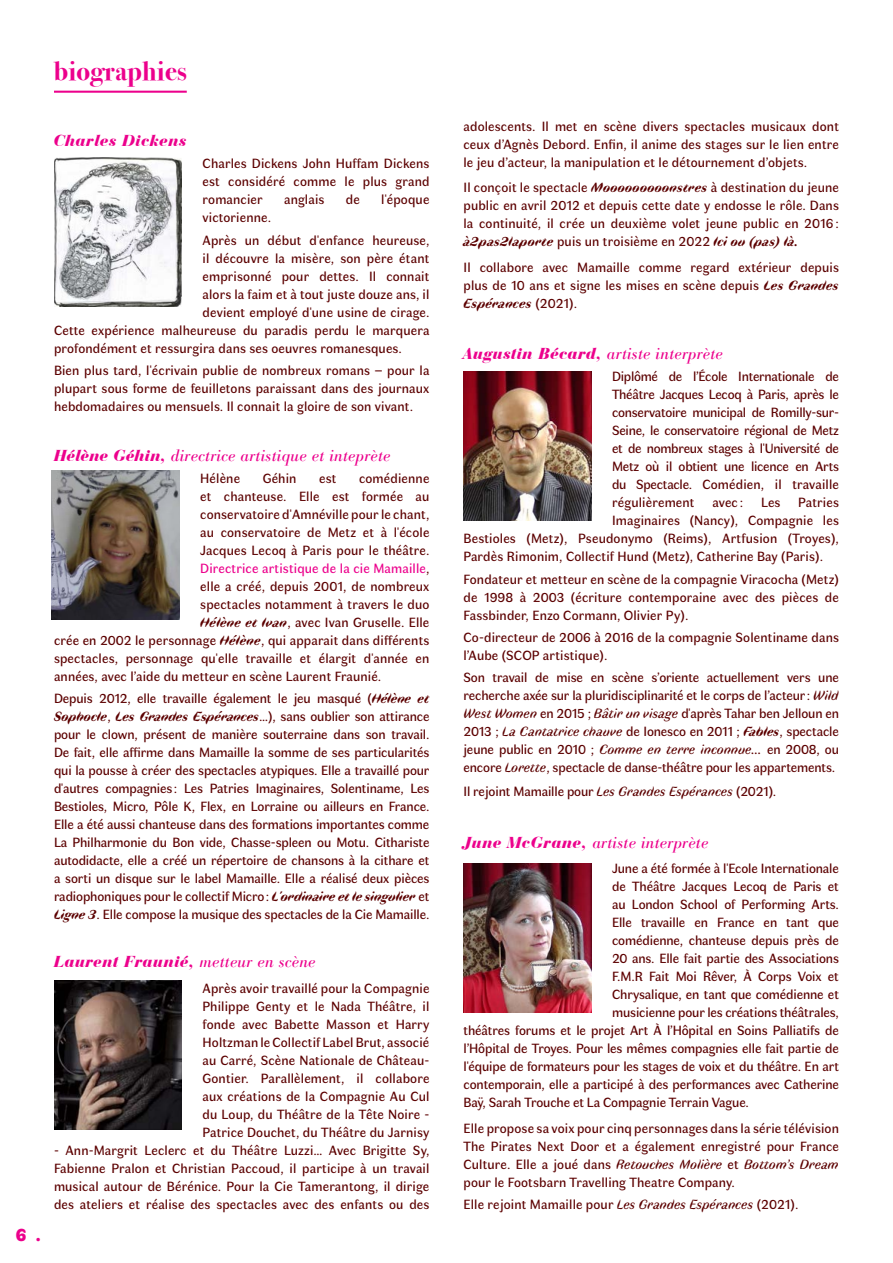
<style>
.page{position:relative;width:893px;height:1263px;background:#fff}
.page>*{position:absolute;margin:0;border:0;box-sizing:border-box;transform-origin:0 0}
.t1{font:700 27px "Bodoni Svty Two ITCTT";letter-spacing:.01em;color:#ec008c}
.t2{font:900 18px "Faune Display";color:#ec008c}
.t3{font:italic 16.5px "Bodoni BE";letter-spacing:.02em;color:#ec008c}
.t4{font:italic 900 16.5px "Bauer Bodoni BT";letter-spacing:.04em;color:#ec008c}
.t5{font:13.5px/18px "Faune Text";letter-spacing:.01em;color:#5c0000;text-align:justify}
.t6{font:13.5px "Faune Text";letter-spacing:-.01em;color:#5c0000}
.t7{font:italic 700 13.5px "Faune Display";color:#5c0000}
.t8{font:13.5px "Faune Text";letter-spacing:.01em;color:#ec008c}
.s1{font-family:"Bauer Bodoni BT";font-weight:900}
.s2{color:#5c0000}
.s3{font-family:"Faune Display";font-weight:700;font-style:italic}
.s4{font-family:"Faune Text";font-weight:400;font-style:normal}
.s5{font-family:"Bodoni BE";font-weight:400}
.s6{font-style:italic}
</style>
<div class="page">
<hr style="left:54px;top:91px;width:133px;height:2px;background:#ec008c">
<img style="left:54px;top:158px;width:128px;height:149px">
<img style="left:52px;top:470px;width:127px;height:149px">
<img style="left:54px;top:980px;width:128px;height:149px">
<img style="left:463px;top:371px;width:128px;height:149px">
<img style="left:463px;top:863px;width:128px;height:149px">
<h1 class="t1" style="left:54px;top:49px;width:134px">biographies</h1>
<h2 class="t2" style="left:16px;top:1221px;width:27px">6 .</h2>
<p class="t4" style="left:54px;top:130px;width:134px">Charles Dickens</p>
<p class="t5" style="left:203px;top:154px;width:228px">Charles Dickens John Huffam Dickens est considéré comme le plus grand romancier</p>
<p class="t5" style="left:284px;top:190px;width:42px">anglais</p>
<p class="t5" style="left:346px;top:190px;width:16px">de</p>
<p class="t5" style="left:381px;top:190px;width:50px">l'époque</p>
<p class="t5" style="left:203px;top:206px;width:228px;line-height:22.2px">victorienne.<br>Après un début d'enfance heureuse,</p>
<p class="t5" style="left:203px;top:249px;width:228px">il découvre la misère, son père étant</p>
<p class="t5" style="left:203px;top:267px;width:228px">emprisonné pour dettes. Il connait</p>
<p class="t5" style="left:203px;top:284px;width:228px">alors la faim et à tout juste douze ans, il</p>
<p class="t5" style="left:203px;top:302px;width:228px">devient employé d'une usine de cirage.</p>
<p class="t5" style="left:54px;top:320px;width:377px">Cette expérience malheureuse du paradis perdu le marquera</p>
<p class="t5" style="left:54px;top:338px;width:349px">profondément et ressurgira dans ses oeuvres romanesques.</p>
<p class="t5" style="left:54px;top:361px;width:377px">Bien plus tard, l'écrivain publie de nombreux romans – pour la plupart sous forme de feuilletons paraissant dans des journaux hebdomadaires ou mensuels. Il connait la gloire de son vivant.</p>
<p class="t3" style="left:54px;top:446px;width:338px"><span class="s1">Hélène Géhin,</span> directrice artistique et inteprète</p>
<p class="t5" style="left:200px;top:469px;width:41px">Hélène</p>
<p class="t5" style="left:263px;top:469px;width:35px">Géhin</p>
<p class="t5" style="left:319px;top:469px;width:19px">est</p>
<p class="t5" style="left:359px;top:469px;width:72px">comédienne</p>
<p class="t5" style="left:200px;top:487px;width:231px">et chanteuse. Elle est formée au</p>
<p class="t5" style="left:200px;top:505px;width:231px">conservatoire d'Amnéville pour le chant,</p>
<p class="t5" style="left:200px;top:523px;width:231px">au conservatoire de Metz et à l'école</p>
<p class="t5" style="left:200px;top:541px;width:231px">Jacques Lecoq à Paris pour le théâtre.</p>
<p class="t8" style="left:200px;top:559px;width:231px">Directrice artistique de la cie Mamaille<span class="s2">,</span></p>
<p class="t5" style="left:200px;top:577px;width:231px">elle a créé, depuis 2001, de nombreux</p>
<p class="t5" style="left:200px;top:595px;width:231px">spectacles notamment à travers le duo</p>
<p class="t5" style="left:200px;top:613px;width:231px"><span class="s3">Hélène et Ivan</span>, avec Ivan Gruselle. Elle</p>
<p class="t5" style="left:54px;top:631px;width:377px">crée en 2002 le personnage <span class="s3">Hélène</span>, qui apparait dans différents</p>
<p class="t5" style="left:54px;top:649px;width:377px">spectacles, personnage qu'elle travaille et élargit d'année en</p>
<p class="t5" style="left:54px;top:667px;width:329px">années, avec l’aide du metteur en scène Laurent Fraunié.</p>
<p class="t6" style="left:54px;top:690px;width:377px">Depuis 2012, elle travaille également le jeu masqué (<span class="s3">Hélène et</span></p>
<p class="t7" style="left:54px;top:707px;width:377px">Sophocle<span class="s4">,</span> Les Grandes Espérances<span class="s4">…), sans oublier son attirance</span></p>
<p class="t5" style="left:54px;top:725px;width:377px">pour le clown, présent de manière souterraine dans son travail.<br>De fait, elle affirme dans Mamaille la somme de ses particularités qui la pousse à créer des spectacles atypiques. Elle a travaillé pour d'autres compagnies: Les Patries Imaginaires, Solentiname, Les Bestioles, Micro, Pôle K, Flex, en Lorraine ou ailleurs en France.<br>Elle a été aussi chanteuse dans des formations importantes comme La Philharmonie du Bon vide, Chasse-spleen ou Motu. Cithariste autodidacte, elle a créé un répertoire de chansons à la cithare et a sorti un disque sur le label Mamaille. Elle a réalisé deux pièces radiophoniques pour le collectif Micro: <span class="s3">L'ordinaire et le singulier</span> et <span class="s3">Ligne 3</span>. Elle compose la musique des spectacles de la Cie Mamaille.</p>
<p class="t4" style="left:54px;top:952px;width:263px">Laurent Fraunié, <span class="s5">metteur en scène</span></p>
<p class="t5" style="left:203px;top:979px;width:228px">Après avoir travaillé pour la Compagnie Philippe Genty et le Nada Théâtre, il fonde avec Babette Masson et Harry Holtzman le Collectif Label Brut, associé au Carré, Scène Nationale de Château-Gontier. Parallèlement, il collabore aux créations de la Compagnie Au Cul du Loup, du Théâtre de la Tête Noire - Patrice Douchet, du Théâtre du Jarnisy</p>
<p class="t5" style="left:54px;top:1141px;width:377px">- Ann-Margrit Leclerc et du Théâtre Luzzi… Avec Brigitte Sy, Fabienne Pralon et Christian Paccoud, il participe à un travail musical autour de Bérénice. Pour la Cie Tamerantong, il dirige des ateliers et réalise des spectacles avec des enfants ou des</p>
<p class="t5" style="left:463px;top:117px;width:377px">adolescents. Il met en scène divers spectacles musicaux dont ceux d’Agnès Debord. Enfin, il anime des stages sur le lien entre le jeu d’acteur, la manipulation et le détournement d’objets.</p>
<p class="t5" style="left:463px;top:178px;width:377px">Il conçoit le spectacle <span class="s3">Mooooooooonstres</span> à destination du jeune public en avril 2012 et depuis cette date y endosse le rôle. Dans la continuité, il crée un deuxième volet jeune public en 2016 :</p>
<p class="t7" style="left:463px;top:232px;width:337px">à2pas2laporte <span class="s4">puis un troisième en 2022</span> Ici ou (pas) là.</p>
<p class="t5" style="left:463px;top:258px;width:377px">Il collabore avec Mamaille comme regard extérieur depuis plus de 10 ans et signe les mises en scène depuis <span class="s3">Les Grandes</span></p>
<p class="t7" style="left:463px;top:294px;width:115px">Espérances <span class="s4">(2021).</span></p>
<p class="t3" style="left:463px;top:344px;width:261px"><span class="s1">Augustin Bécard,</span> artiste interprète</p>
<p class="t5" style="left:612px;top:367px;width:228px">Diplômé de l’École Internationale de Théâtre Jacques Lecoq à Paris, après le conservatoire municipal de Romilly-sur-Seine, le conservatoire régional de Metz et de nombreux stages à l'Université de Metz où il obtient une licence en Arts du Spectacle. Comédien, il travaille régulièrement</p>
<p class="t5" style="left:712px;top:493px;width:32px">avec :</p>
<p class="t5" style="left:761px;top:493px;width:21px">Les</p>
<p class="t5" style="left:798px;top:493px;width:42px">Patries</p>
<p class="t5" style="left:612px;top:511px;width:228px">Imaginaires (Nancy), Compagnie les</p>
<p class="t5" style="left:463px;top:529px;width:377px">Bestioles (Metz), Pseudonymo (Reims), Artfusion (Troyes),</p>
<p class="t5" style="left:463px;top:547px;width:361px">Pardès Rimonim, Collectif Hund (Metz), Catherine Bay (Paris).</p>
<p class="t5" style="left:463px;top:570px;width:377px">Fondateur et metteur en scène de la compagnie Viracocha (Metz) de 1998 à 2003 (écriture contemporaine avec des pièces de Fassbinder, Enzo Cormann, Olivier Py).</p>
<p class="t5" style="left:463px;top:628px;width:377px">Co-directeur de 2006 à 2016 de la compagnie Solentiname dans l’Aube (SCOP artistique).</p>
<p class="t5" style="left:463px;top:668px;width:377px">Son travail de mise en scène s’oriente actuellement vers une recherche axée sur la pluridisciplinarité et le corps de l’acteur: <span class="s6">Wild West Women</span> en 2015 ; <span class="s6">Bâtir un visage</span> d'après Tahar ben Jelloun en 2013 ; <span class="s6">La Cantatrice chauve</span> de Ionesco en 2011 ; <span class="s3">Fables</span>, spectacle jeune public en 2010 ; <span class="s6">Comme en terre inconnue...</span> en 2008, ou encore <span class="s6">Lorette</span>, spectacle de danse-théâtre pour les appartements.</p>
<p class="t6" style="left:463px;top:783px;width:314px">Il rejoint Mamaille pour <span class="s6">Les Grandes Espérances</span> (2021).</p>
<p class="t3" style="left:463px;top:833px;width:246px"><span class="s1">June McGrane,</span> artiste interprète</p>
<p class="t6" style="left:612px;top:860px;width:228px">June a été formée à l'Ecole Internationale</p>
<p class="t6" style="left:612px;top:878px;width:228px">de Théâtre Jacques Lecoq de Paris et</p>
<p class="t6" style="left:612px;top:896px;width:228px">au London School of Performing Arts.</p>
<p class="t6" style="left:612px;top:914px;width:228px">Elle travaille en France en tant que</p>
<p class="t6" style="left:612px;top:932px;width:228px">comédienne, chanteuse depuis près de</p>
<p class="t6" style="left:612px;top:950px;width:228px">20 ans. Elle fait partie des Associations</p>
<p class="t6" style="left:612px;top:968px;width:228px">F.M.R Fait Moi Rêver, À Corps Voix et</p>
<p class="t6" style="left:612px;top:986px;width:228px">Chrysalique, en tant que comédienne et</p>
<p class="t6" style="left:612px;top:1004px;width:228px">musicienne pour les créations théâtrales,</p>
<p class="t6" style="left:463px;top:1022px;width:377px">théâtres forums et le projet Art À l’Hôpital en Soins Palliatifs de</p>
<p class="t6" style="left:463px;top:1040px;width:377px">l’Hôpital de Troyes. Pour les mêmes compagnies elle fait partie de</p>
<p class="t6" style="left:463px;top:1058px;width:377px">l'équipe de formateurs pour les stages de voix et du théâtre. En art</p>
<p class="t6" style="left:463px;top:1076px;width:377px">contemporain, elle a participé à des performances avec Catherine</p>
<p class="t6" style="left:463px;top:1094px;width:287px">Baÿ, Sarah Trouche et La Compagnie Terrain Vague.</p>
<p class="t5" style="left:463px;top:1118px;width:377px">Elle propose sa voix pour cinq personnages dans la série télévision The Pirates Next Door et a également enregistré pour France Culture. Elle a joué dans <span class="s6">Retouches Molière</span> et <span class="s6">Bottom’s Dream </span>pour le Footsbarn Travelling Theatre Company.</p>
<p class="t5" style="left:463px;top:1195px;width:337px">Elle rejoint Mamaille pour <span class="s6">Les Grandes Espérances</span> (2021).</p>
</div>
